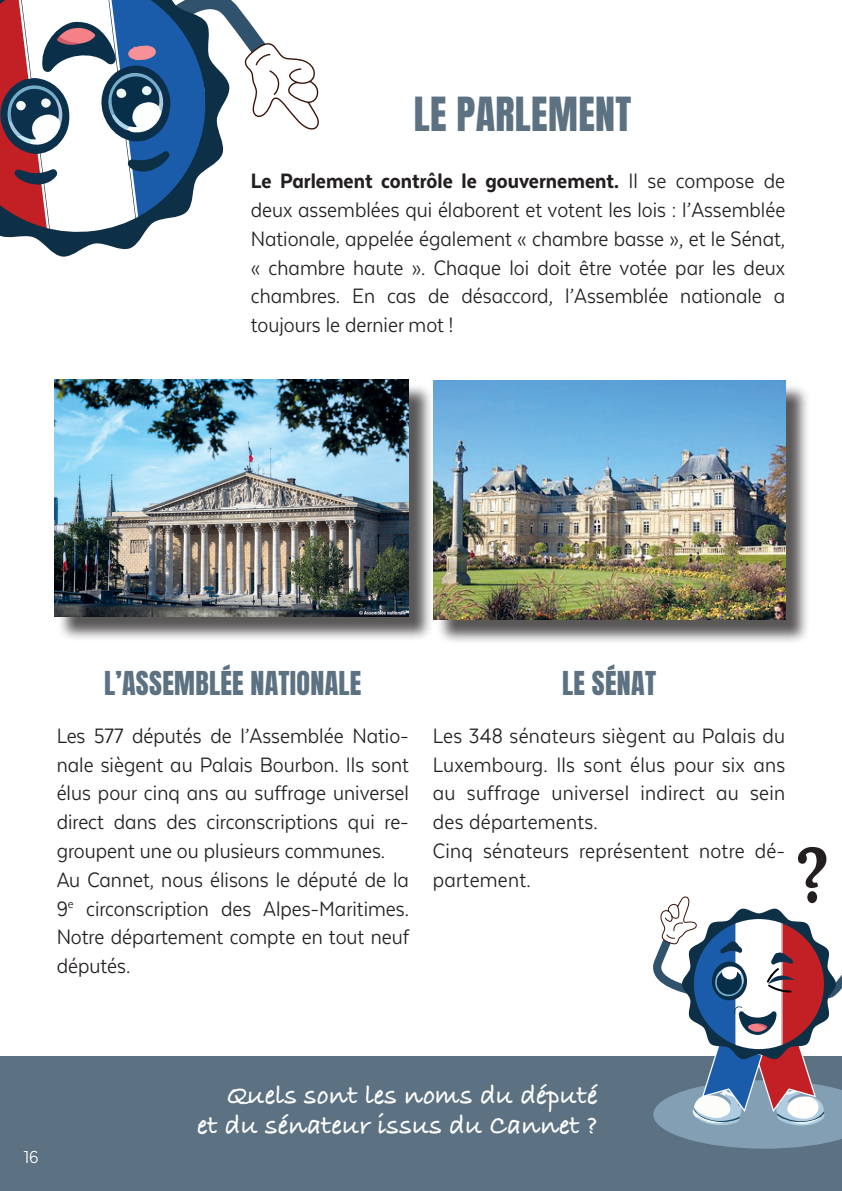
<style>
.page{position:relative;width:842px;height:1191px;background:#fff}
.page>*{position:absolute;margin:0;border:0;box-sizing:border-box;transform-origin:0 0}
.t1{font:40px "Anton";letter-spacing:.01em;color:#5c7282}
.t2{font:700 28px/30px "Bradley Hand ITCTT";color:#fff;text-align:right}
.t3{font:28px "Anton";letter-spacing:.01em;color:#5c7282}
.t4{font:24px/28.8px "Texta Narrow Alt";color:#231f20}
.t5{font:20px "Texta Narrow Alt";color:#fff}
.s1{font-weight:800}
</style>
<div class="page">
<div style="left:436px;top:383px;width:374px;height:261px;background:#231f20;opacity:.75"></div>
<img style="left:433px;top:380px;width:352px;height:239px">
<div style="left:57px;top:383px;width:377px;height:258px;background:#231f20;opacity:.75"></div>
<img style="left:54px;top:380px;width:355px;height:237px">
<svg style="left:0;top:235px;width:143px;height:22px"></svg>
<svg style="left:0;top:0;width:319px;height:235px"></svg>
<div style="left:142px;top:86px;width:10px;height:9px;background:#e9f6f5;border-radius:50%"></div>
<div style="left:16px;top:101px;width:10px;height:9px;background:#f2f8f7;border-radius:50%"></div>
<svg style="left:41px;top:98px;width:10px;height:10px"></svg>
<div style="left:0;top:1056px;width:842px;height:135px;background:#5c7282"></div>
<svg style="left:653px;top:847px;width:189px;height:301px"></svg>
<h1 class="t1" style="left:414px;top:93px;width:219px">LE PARLEMENT</h1>
<p class="t4" style="left:251px;top:166px;width:536px;text-align:justify"><span class="s1">Le Parlement contrôle le gouvernement.</span> Il se compose de deux assemblées qui élaborent et votent les lois : l’Assemblée Nationale, appelée également « chambre basse », et le Sénat, « chambre haute ». Chaque loi doit être votée par les deux chambres. En cas de désaccord, l’Assemblée nationale a toujours le dernier mot !</p>
<p class="t3" style="left:104px;top:668px;width:259px">L’ASSEMBLÉE NATIONALE</p>
<p class="t3" style="left:562px;top:668px;width:95px">LE SÉNAT</p>
<p class="t4" style="left:57px;top:721px;width:354px">Les 577 députés de l’Assemblée Natio&shy;nale siègent au Palais Bourbon. Ils sont élus pour cinq ans au suffrage universel direct dans des circonscriptions qui re&shy;groupent une ou plusieurs communes.<br>Au Cannet, nous élisons le député de la 9<sup>e</sup> circonscription des Alpes-Maritimes.<br>Notre département compte en tout neuf députés.</p>
<p class="t4" style="left:433px;top:721px;width:354px">Les 348 sénateurs siègent au Palais du<br>Luxembourg. Ils sont élus pour six ans au suffrage universel indirect au sein des départements.<br>Cinq sénateurs représentent notre dé&shy;partement.</p>
<p class="t5" style="left:24px;top:1147px;width:16px">16</p>
<p class="t2" style="left:197px;top:1079px;width:402px">Quels sont les noms du député<br>et du sénateur issus du Cannet ?</p>
</div>
